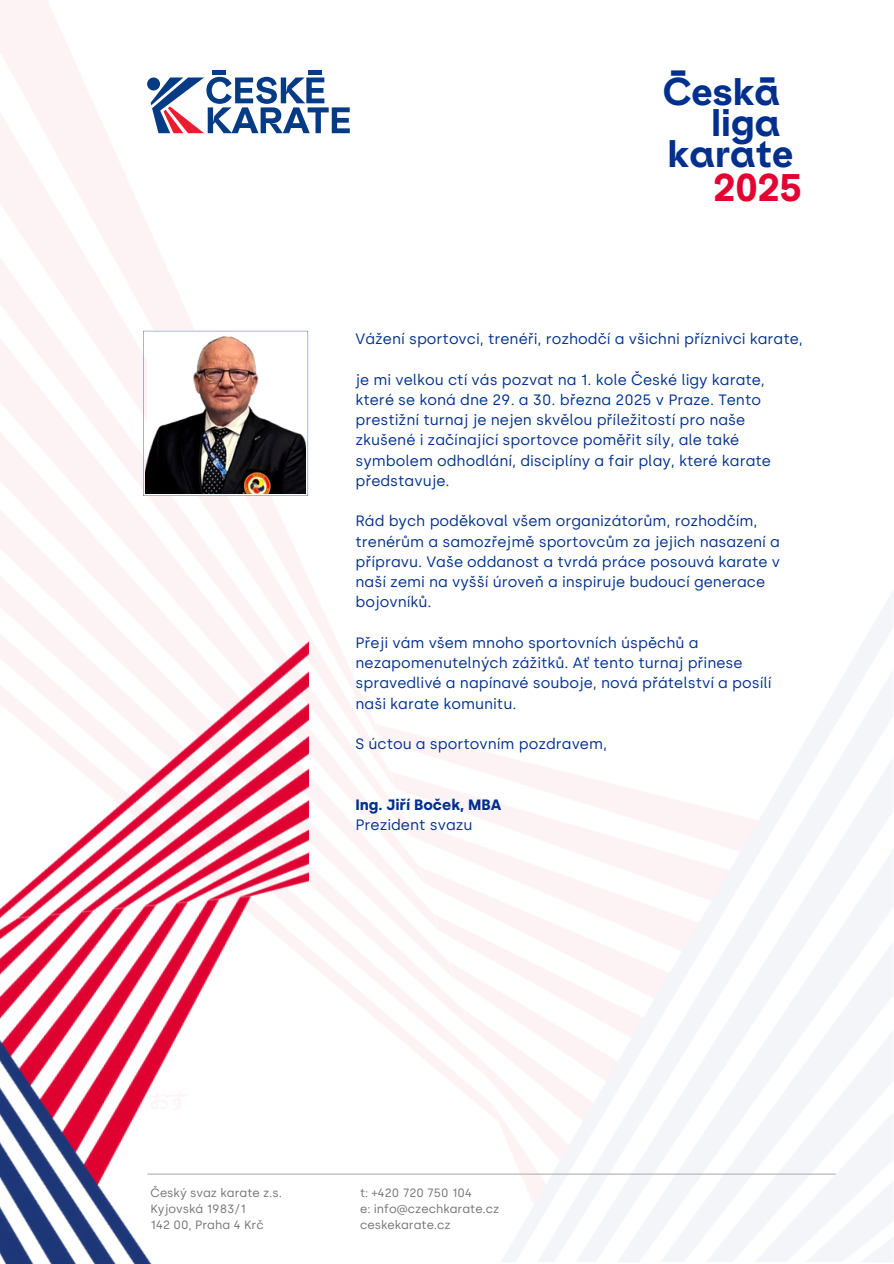
<style>
.page{position:relative;width:894px;height:1264px;background:#fff}
.page>*{position:absolute;margin:0;border:0;box-sizing:border-box;transform-origin:0 0}
.t1{font:800 37.05px "ES Klarheit Kurrent";color:#00308c}
.t2{font:800 36.6px "ES Klarheit Kurrent";color:#00308c}
.t3{font:800 36.6px "ES Klarheit Kurrent";color:#e40032}
.t4{font:15px/20.2px "Silka";color:#00308c}
.t5{font:700 15px/20.2px "Silka";color:#00308c}
.t6{font:12px "Silka";color:#737373}
.s1{font-size:37.35px}
.s2{font-weight:400}
</style>
<div class="page">
<img style="left:0;top:0;width:893px;height:1262px">
<img style="left:0;top:631px;width:308px;height:632px">
<hr style="left:212px;top:71px;width:14px;height:4px;background:#053b84">
<hr style="left:308px;top:71px;width:14px;height:4px;background:#053b84">
<svg style="left:147px;top:77px;width:13px;height:13px"></svg>
<svg style="left:151px;top:77px;width:199px;height:56px"></svg>
<div style="left:147px;top:331px;width:165px;height:165px;background:linear-gradient(to bottom,#fff,#fff)"></div>
<img style="left:143px;top:331px;width:165px;height:165px">
<hr style="left:147px;top:1173px;width:688px;height:1px;background:#b6aeae">
<p class="t1" style="left:669px;top:44px;width:108px">- <span class="s1">-</span></p>
<p class="t2" style="left:662px;top:67px;width:119px">Ceska</p>
<p class="t2" style="left:710px;top:97px;width:71px">liga</p>
<h2 class="t2" style="left:667px;top:129px;width:128px">karate</h2>
<h2 class="t3" style="left:713px;top:162px;width:89px">2025</h2>
<p class="t4" style="left:355px;top:328px;width:449px">Vážení sportovci, trenéři, rozhodčí a všichni příznivci karate,</p>
<p class="t4" style="left:355px;top:369px;width:417px">je mi velkou ctí vás pozvat na 1. kole České ligy karate, které se koná dne 29. a 30. března 2025 v Praze. Tento prestižní turnaj je nejen skvělou příležitostí pro naše zkušené i začínající sportovce poměřit síly, ale také symbolem odhodlání, disciplíny a fair play, které karate představuje.</p>
<h1 class="t4" style="left:355px;top:511px;width:426px">Rád bych poděkoval všem organizátorům, rozhodčím, trenérům a samozřejmě sportovcům za jejich nasazení a přípravu. Vaše oddanost a tvrdá práce posouvá karate v naší zemi na vyšší úroveň a inspiruje budoucí generace bojovníků.</h1>
<h1 class="t4" style="left:355px;top:632px;width:417px">Přeji vám všem mnoho sportovních úspěchů a nezapomenutelných zážitků. Ať tento turnaj přinese spravedlivé a napínavé souboje, nová přátelství a posílí naši karate komunitu.</h1>
<p class="t4" style="left:355px;top:733px;width:253px">S úctou a sportovním pozdravem,</p>
<h2 class="t5" style="left:355px;top:794px;width:147px">Ing. Jiří Boček, MBA<br><span class="s2">Prezident svazu</span></h2>
<h2 class="t6" style="left:150px;top:1185px;width:133px">Český svaz karate z.s.</h2>
<h2 class="t6" style="left:150px;top:1201px;width:97px">Kyjovská 1983/1</h2>
<h2 class="t6" style="left:150px;top:1217px;width:115px">142 00, Praha 4 Krč</h2>
<h2 class="t6" style="left:360px;top:1185px;width:114px">t: +420 720 750 104</h2>
<h2 class="t6" style="left:360px;top:1201px;width:141px">e: info@czechkarate.cz</h2>
<p class="t6" style="left:360px;top:1217px;width:92px">ceskekarate.cz</p>
</div>
